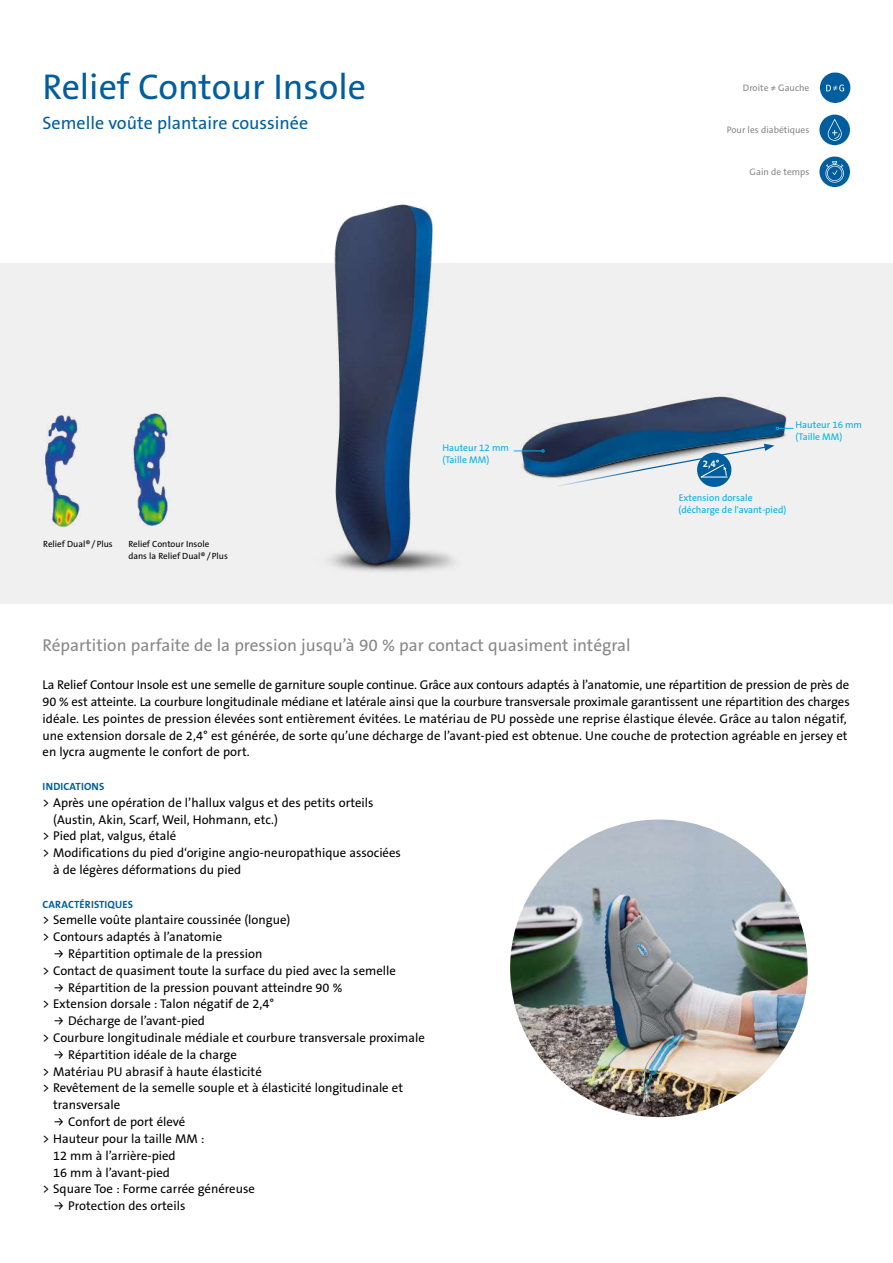
<style>
.page{position:relative;width:893px;height:1263px;background:#fff}
.page>*{position:absolute;margin:0;border:0;box-sizing:border-box;transform-origin:0 0}
.t1{font:36px "The Sans B Plus W5 Plain";color:#005e9e}
.t2{font:18px "The Sans B Plus W5 Plain";color:#005e9e}
.t3{font:17.25px "The Sans B Plus W5 Plain";color:#878786}
.t4{font:12.75px/16.8px "The Sans B Plus W5 Plain";color:#000}
.t5{font:700 10.5px "The Sans B Plus W7";letter-spacing:.015em;color:#005e9e}
.t6{font:9.75px/12px "The Sans B Plus W5 Plain";color:#00b0eb}
.t7{font:700 9.75px "The Sans B Plus W7";color:#fff}
.t8{font:9.45px "The Sans B Plus W5 Plain";color:#878786}
.t9{font:9px/12px "The Sans B Plus W5 Plain";color:#000}
.s1{font-family:"Fira Sans Condensed"}
</style>
<div class="page">
<div style="left:0;top:264px;width:893px;height:340px;background:#f0f0f0"></div>
<img style="left:513px;top:396px;width:281px;height:83px">
<img style="left:288px;top:204px;width:186px;height:368px">
<svg style="left:514px;top:449px;width:30px;height:3px"></svg>
<svg style="left:776px;top:427px;width:17px;height:3px"></svg>
<svg style="left:557px;top:444px;width:217px;height:43px"></svg>
<img style="left:510px;top:819px;width:298px;height:298px;border-radius:149px">
<img style="left:132px;top:413px;width:36px;height:113px">
<img style="left:45px;top:415px;width:36px;height:112px">
<svg style="left:820px;top:72px;width:30px;height:31px"></svg>
<div style="left:820px;top:72px;width:30px;height:31px;background:#005e9e;border-radius:50%"></div>
<svg style="left:826px;top:85px;width:18px;height:6px"></svg>
<svg style="left:819px;top:115px;width:31px;height:30px"></svg>
<div style="left:819px;top:115px;width:31px;height:30px;background:#005e9e;border-radius:50%"></div>
<svg style="left:827px;top:119px;width:15px;height:22px"></svg>
<div style="left:819px;top:156px;width:31px;height:31px;background:#005e9e;border-radius:50%"></div>
<svg style="left:825px;top:161px;width:19px;height:22px"></svg>
<h1 class="t1" style="left:43px;top:64px;width:325px">Relief Contour Insole</h1>
<h2 class="t2" style="left:43px;top:111px;width:267px">Semelle voûte plantaire coussinée</h2>
<p class="t9" style="left:43px;top:538px;width:71px">Relief Dual®/Plus</p>
<p class="t9" style="left:128px;top:538px;width:101px">Relief Contour Insole dans la Relief Dual®/Plus</p>
<p class="t6" style="left:442px;top:442px;width:68px">Hauteur 12 mm (Taille MM)</p>
<p class="t8" style="left:743px;top:82px;width:68px">Droite ≠ Gauche</p>
<p class="t8" style="left:727px;top:124px;width:84px">Pour les diabétiques</p>
<p class="t8" style="left:750px;top:166px;width:61px">Gain de temps</p>
<p class="t7" style="left:703px;top:458px;width:18px">2,4°</p>
<p class="t6" style="left:679px;top:492px;width:109px">Extension dorsale (décharge de l'avant-pied)</p>
<p class="t6" style="left:795px;top:419px;width:68px">Hauteur 16 mm (Taille MM)</p>
<h3 class="t3" style="left:43px;top:634px;width:590px">Répartition parfaite de la pression jusqu’à 90 % par contact quasiment intégral</h3>
<p class="t4" style="left:43px;top:676px;width:809px">La Relief Contour Insole est une semelle de garniture souple continue. Grâce aux contours adaptés à l’anatomie, une répartition de pression de près de 90 % est atteinte. La courbure longitudinale médiane et latérale ainsi que la courbure transversale proximale garantissent une répartition des charges idéale. Les pointes de pression élevées sont entièrement évitées. Le matériau de PU possède une reprise élastique élevée. Grâce au talon négatif, une extension dorsale de 2,4° est générée, de sorte qu’une décharge de l’avant-pied est obtenue. Une couche de protection agréable en jersey et en lycra augmente le confort de port.</p>
<p class="t5" style="left:43px;top:780px;width:63px">INDICATIONS</p>
<p class="t4" style="left:43px;top:794px;width:333px">&gt; Après une opération de l’hallux valgus et des petits orteils</p>
<p class="t4" style="left:53px;top:811px;width:226px">(Austin, Akin, Scarf, Weil, Hohmann, etc.)</p>
<p class="t4" style="left:43px;top:828px;width:135px">&gt; Pied plat, valgus, étalé</p>
<p class="t4" style="left:43px;top:844px;width:360px">&gt; Modifications du pied d‘origine angio-neuropathique associées</p>
<p class="t4" style="left:53px;top:861px;width:190px">à de légères déformations du pied</p>
<p class="t5" style="left:43px;top:897px;width:92px">CARACTÉRISTIQUES</p>
<p class="t4" style="left:43px;top:912px;width:249px">&gt; Semelle voûte plantaire coussinée (longue) &gt; Contours adaptés à l’anatomie</p>
<p class="t4" style="left:43px;top:945px;width:355px;text-indent:11px"><span class="s1">→</span> Répartition optimale de la pression<br>&gt; Contact de quasiment toute la surface du pied avec la semelle</p>
<p class="t4" style="left:43px;top:979px;width:301px;text-indent:11px"><span class="s1">→</span> Répartition de la pression pouvant atteindre 90 % &gt; Extension dorsale : Talon négatif de 2,4°</p>
<p class="t4" style="left:43px;top:1013px;width:384px;text-indent:11px"><span class="s1">→</span> Décharge de l’avant-pied<br>&gt; Courbure longitudinale médiale et courbure transversale proximale</p>
<p class="t4" style="left:53px;top:1046px;width:185px"><span class="s1">→</span> Répartition idéale de la charge</p>
<p class="t4" style="left:43px;top:1063px;width:221px">&gt; Matériau PU abrasif à haute élasticité</p>
<p class="t4" style="left:43px;top:1080px;width:362px">&gt; Revêtement de la semelle souple et à élasticité longitudinale et</p>
<p class="t4" style="left:53px;top:1097px;width:69px">transversale</p>
<p class="t4" style="left:53px;top:1113px;width:134px"><span class="s1">→</span> Confort de port élevé</p>
<p class="t4" style="left:43px;top:1130px;width:163px">&gt; Hauteur pour la taille MM :</p>
<p class="t4" style="left:53px;top:1147px;width:124px">12 mm à l’arrière-pied</p>
<p class="t4" style="left:53px;top:1164px;width:118px">16 mm à l’avant-pied</p>
<p class="t4" style="left:43px;top:1181px;width:214px">&gt; Square Toe : Forme carrée généreuse</p>
<p class="t4" style="left:53px;top:1197px;width:134px"><span class="s1">→</span> Protection des orteils</p>
</div>
